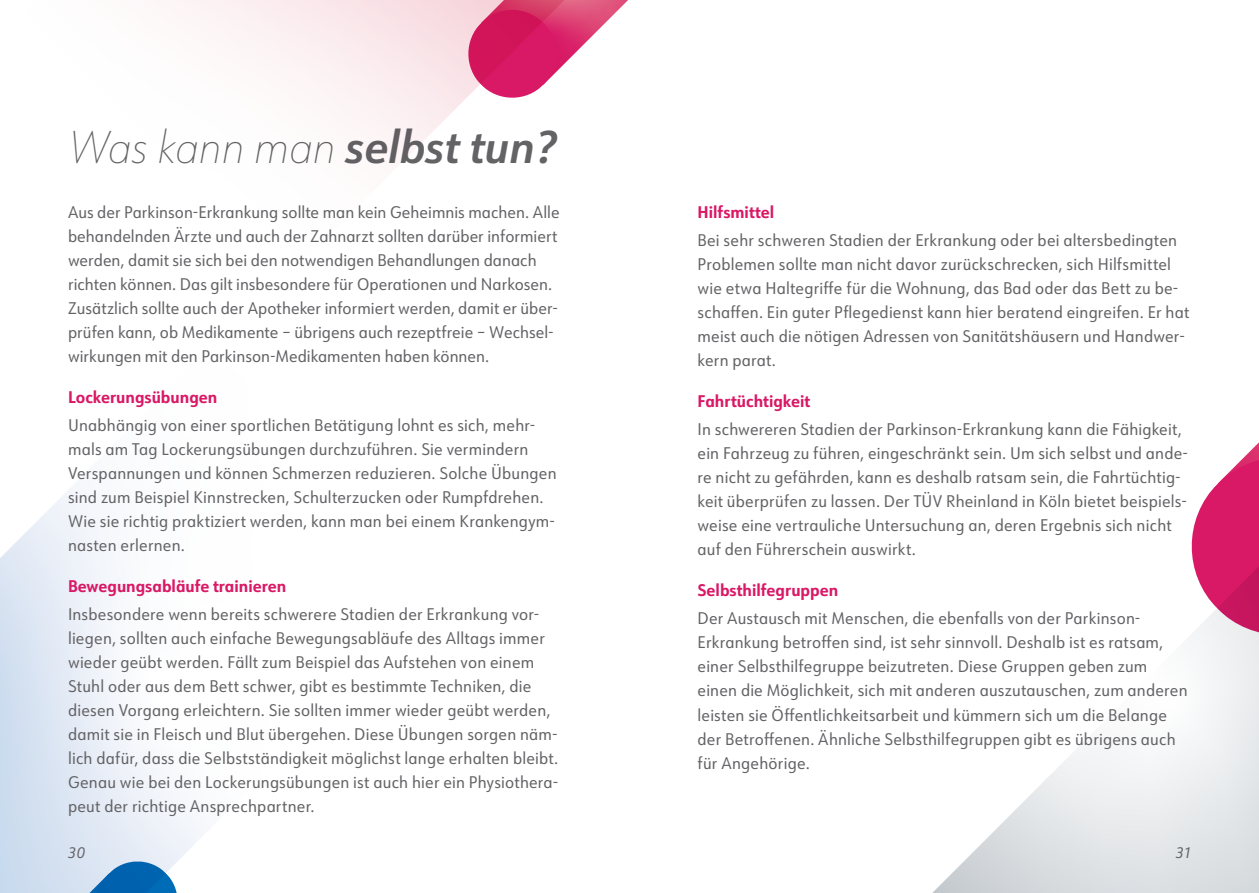
<style>
.page{position:relative;width:1259px;height:893px;background:#fff}
.page>*{position:absolute;margin:0;border:0;box-sizing:border-box;transform-origin:0 0}
.t1{font:italic 100 45px "URW Form Semi Cond";color:#636366}
.t2{font:16.5px/24px "URW Form Semi Cond";letter-spacing:.01em;color:#636366}
.t3{font:700 16.5px "URW Form Semi Cond";color:#d91866}
.t4{font:italic 15px "URW Form Semi Cond";color:#636366}
.s1{font-weight:600}
</style>
<div class="page">
<svg style="left:0;top:486px;width:204px;height:407px"></svg>
<svg style="left:179px;top:0;width:285px;height:156px"></svg>
<svg style="left:464px;top:0;width:164px;height:100px"></svg>
<svg style="left:932px;top:644px;width:327px;height:249px"></svg>
<svg style="left:1191px;top:442px;width:68px;height:202px"></svg>
<p class="t1" style="left:68px;top:117px;width:489px">Was kann man <span class="s1">selbst tun?</span></p>
<p class="t2" style="left:68px;top:199px;width:493px">Aus der Parkinson-Erkrankung sollte man kein Geheimnis machen. Alle behandelnden Ärzte und auch der Zahnarzt sollten darüber informiert werden, damit sie sich bei den notwendigen Behandlungen danach richten können. Das gilt insbesondere für Operationen und Narkosen.<br>Zusätzlich sollte auch der Apotheker informiert werden, damit er über&shy;prüfen kann, ob Medikamente – übrigens auch rezeptfreie – Wechsel&shy;wirkungen mit den Parkinson-Medikamenten haben können.</p>
<p class="t3" style="left:68px;top:385px;width:151px">Lockerungsübungen</p>
<p class="t2" style="left:68px;top:412px;width:490px">Unabhängig von einer sportlichen Betätigung lohnt es sich, mehr&shy;mals am Tag Lockerungsübungen durchzuführen. Sie vermindern Verspannungen und können Schmerzen reduzieren. Solche Übungen sind zum Beispiel Kinnstrecken, Schulterzucken oder Rumpfdrehen.<br>Wie sie richtig praktiziert werden, kann man bei einem Krankengym&shy;nasten erlernen.</p>
<p class="t3" style="left:68px;top:575px;width:220px">Bewegungsabläufe trainieren</p>
<p class="t2" style="left:68px;top:602px;width:492px">Insbesondere wenn bereits schwerere Stadien der Erkrankung vor&shy;liegen, sollten auch einfache Bewegungsabläufe des Alltags immer wieder geübt werden. Fällt zum Beispiel das Aufstehen von einem Stuhl oder aus dem Bett schwer, gibt es bestimmte Techniken, die diesen Vorgang erleichtern. Sie sollten immer wieder geübt werden, damit sie in Fleisch und Blut übergehen. Diese Übungen sorgen näm&shy;lich dafür, dass die Selbstständigkeit möglichst lange erhalten bleibt.<br>Genau wie bei den Lockerungsübungen ist auch hier ein Physiothera&shy;peut der richtige Ansprechpartner.</p>
<p class="t3" style="left:697px;top:200px;width:78px">Hilfsmittel</p>
<p class="t2" style="left:697px;top:227px;width:493px">Bei sehr schweren Stadien der Erkrankung oder bei altersbedingten Problemen sollte man nicht davor zurückschrecken, sich Hilfsmittel wie etwa Haltegriffe für die Wohnung, das Bad oder das Bett zu be&shy;schaffen. Ein guter Pflegedienst kann hier beratend eingreifen. Er hat meist auch die nötigen Adressen von Sanitätshäusern und Handwer&shy;kern parat.</p>
<p class="t3" style="left:697px;top:390px;width:114px">Fahrtüchtigkeit</p>
<p class="t2" style="left:697px;top:417px;width:492px">In schwereren Stadien der Parkinson-Erkrankung kann die Fähigkeit, ein Fahrzeug zu führen, eingeschränkt sein. Um sich selbst und ande&shy;re nicht zu gefährden, kann es deshalb ratsam sein, die Fahrtüchtig&shy;keit überprüfen zu lassen. Der TÜV Rheinland in Köln bietet beispiels&shy;weise eine vertrauliche Untersuchung an, deren Ergebnis sich nicht auf den Führerschein auswirkt.</p>
<p class="t3" style="left:697px;top:579px;width:142px">Selbsthilfegruppen</p>
<p class="t2" style="left:697px;top:606px;width:491px">Der Austausch mit Menschen, die ebenfalls von der Parkinson-Erkrankung betroffen sind, ist sehr sinnvoll. Deshalb ist es ratsam, einer Selbsthilfegruppe beizutreten. Diese Gruppen geben zum einen die Möglichkeit, sich mit anderen auszutauschen, zum anderen leisten sie Öffentlichkeitsarbeit und kümmern sich um die Belange der Betroffenen. Ähnliche Selbsthilfegruppen gibt es übrigens auch für Angehörige.</p>
<p class="t4" style="left:68px;top:843px;width:18px">30</p>
<p class="t4" style="left:1175px;top:843px;width:17px">31</p>
</div>
